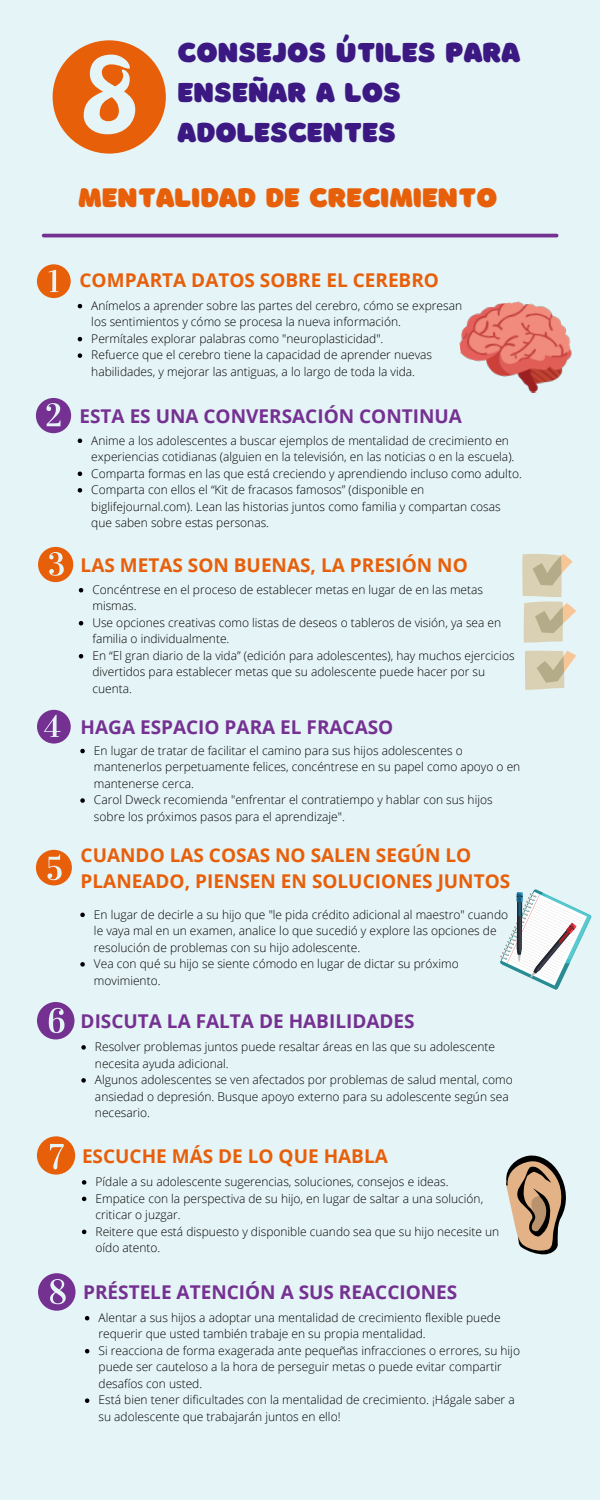
<style>
.page{position:relative;width:600px;height:1500px;background:#e5f4f6}
.page>*{position:absolute;margin:0;border:0;box-sizing:border-box;transform-origin:0 0}
.t1{font:28.6px "Borsok";color:#3c1882}
.t2{font:28px "Borsok";color:#e85f0a}
.t3{font:700 19px/26.2px "Open Sans";color:#e85f0a}
.t4{font:700 19px "Open Sans";color:#753192}
.t5{font:300 12px/16.5px "Open Sans";color:#000}
</style>
<div class="page">
<svg style="left:53px;top:40px;width:113px;height:114px"></svg>
<svg style="left:37px;top:264px;width:34px;height:34px"></svg>
<svg style="left:36px;top:398px;width:35px;height:35px"></svg>
<svg style="left:38px;top:547px;width:35px;height:35px"></svg>
<svg style="left:37px;top:710px;width:34px;height:34px"></svg>
<svg style="left:36px;top:850px;width:36px;height:35px"></svg>
<svg style="left:37px;top:1002px;width:38px;height:37px"></svg>
<svg style="left:37px;top:1136px;width:38px;height:39px"></svg>
<svg style="left:38px;top:1273px;width:38px;height:38px"></svg>
<hr style="left:44px;top:234px;width:513px;height:3px;background:#753192">
<svg style="left:506px;top:1155px;width:60px;height:100px"></svg>
<svg style="left:500px;top:889px;width:92px;height:101px"></svg>
<svg style="left:522px;top:554px;width:54px;height:136px"></svg>
<img style="left:459px;top:301px;width:113px;height:92px">
<svg style="left:78px;top:304px;width:4px;height:4px"></svg>
<svg style="left:78px;top:337px;width:4px;height:4px"></svg>
<svg style="left:78px;top:353px;width:4px;height:5px"></svg>
<svg style="left:78px;top:439px;width:4px;height:4px"></svg>
<svg style="left:78px;top:472px;width:4px;height:4px"></svg>
<svg style="left:78px;top:488px;width:4px;height:5px"></svg>
<svg style="left:79px;top:588px;width:4px;height:4px"></svg>
<svg style="left:79px;top:621px;width:4px;height:4px"></svg>
<svg style="left:79px;top:654px;width:4px;height:4px"></svg>
<svg style="left:80px;top:749px;width:5px;height:4px"></svg>
<svg style="left:80px;top:798px;width:5px;height:5px"></svg>
<svg style="left:80px;top:913px;width:5px;height:4px"></svg>
<svg style="left:80px;top:962px;width:5px;height:5px"></svg>
<svg style="left:81px;top:1045px;width:5px;height:5px"></svg>
<svg style="left:81px;top:1078px;width:5px;height:5px"></svg>
<svg style="left:82px;top:1180px;width:4px;height:5px"></svg>
<svg style="left:82px;top:1197px;width:4px;height:4px"></svg>
<svg style="left:82px;top:1230px;width:4px;height:4px"></svg>
<svg style="left:85px;top:1316px;width:4px;height:4px"></svg>
<svg style="left:85px;top:1349px;width:4px;height:4px"></svg>
<svg style="left:85px;top:1398px;width:4px;height:5px"></svg>
<p class="t1" style="left:178px;top:36px;width:344px">CONSEJOS ÚTILES PARA</p>
<p class="t1" style="left:178px;top:75px;width:225px">ENSEÑAR A LOS</p>
<p class="t1" style="left:178px;top:115px;width:220px">ADOLESCENTES</p>
<p class="t2" style="left:78px;top:181px;width:421px">MENTALIDAD DE CRECIMIENTO</p>
<p class="t3" style="left:80px;top:266px;width:361px">COMPARTA DATOS SOBRE EL CEREBRO</p>
<p class="t5" style="left:91px;top:297px;width:372px">Anímelos a aprender sobre las partes del cerebro, cómo se expresan los sentimientos y cómo se procesa la nueva información.</p>
<p class="t5" style="left:91px;top:330px;width:294px">Permítales explorar palabras como "neuroplasticidad".</p>
<p class="t5" style="left:91px;top:346px;width:342px">Refuerce que el cerebro tiene la capacidad de aprender nuevas habilidades, y mejorar las antiguas, a lo largo de toda la vida.</p>
<p class="t4" style="left:80px;top:402px;width:384px">ESTA ES UNA CONVERSACIÓN CONTINUA</p>
<p class="t5" style="left:91px;top:432px;width:425px">Anime a los adolescentes a buscar ejemplos de mentalidad de crecimiento en experiencias cotidianas (alguien en la televisión, en las noticias o en la escuela).</p>
<p class="t5" style="left:91px;top:465px;width:432px">Comparta formas en las que está creciendo y aprendiendo incluso como adulto.</p>
<p class="t5" style="left:91px;top:481px;width:411px">Comparta con ellos el “Kit de fracasos famosos” (disponible en biglifejournal.com). Lean las historias juntos como familia y compartan cosas que saben sobre estas personas.</p>
<p class="t3" style="left:81px;top:551px;width:389px">LAS METAS SON BUENAS, LA PRESIÓN NO</p>
<p class="t5" style="left:92px;top:581px;width:392px">Concéntrese en el proceso de establecer metas en lugar de en las metas mismas.</p>
<p class="t5" style="left:92px;top:614px;width:410px">Use opciones creativas como listas de deseos o tableros de visión, ya sea en familia o individualmente.</p>
<p class="t5" style="left:92px;top:647px;width:424px">En “El gran diario de la vida” (edición para adolescentes), hay muchos ejercicios divertidos para establecer metas que su adolescente puede hacer por su cuenta.</p>
<p class="t4" style="left:81px;top:713px;width:314px">HAGA ESPACIO PARA EL FRACASO</p>
<p class="t5" style="left:94px;top:742px;width:428px">En lugar de tratar de facilitar el camino para sus hijos adolescentes o mantenerlos perpetuamente felices, concéntrese en su papel como apoyo o en mantenerse cerca.</p>
<p class="t5" style="left:94px;top:791px;width:400px">Carol Dweck recomienda "enfrentar el contratiempo y hablar con sus hijos sobre los próximos pasos para el aprendizaje".</p>
<p class="t3" style="left:81px;top:841px;width:431px">CUANDO LAS COSAS NO SALEN SEGÚN LO<br>PLANEADO, PIENSEN EN SOLUCIONES JUNTOS</p>
<p class="t5" style="left:94px;top:906px;width:416px">En lugar de decirle a su hijo que "le pida crédito adicional al maestro" cuando le vaya mal en un examen, analice lo que sucedió y explore las opciones de resolución de problemas con su hijo adolescente.</p>
<p class="t5" style="left:94px;top:955px;width:366px">Vea con qué su hijo se siente cómodo en lugar de dictar su próximo movimiento.</p>
<p class="t4" style="left:81px;top:1008px;width:336px">DISCUTA LA FALTA DE HABILIDADES</p>
<p class="t5" style="left:95px;top:1038px;width:402px">Resolver problemas juntos puede resaltar áreas en las que su adolescente necesita ayuda adicional.</p>
<p class="t5" style="left:95px;top:1071px;width:419px">Algunos adolescentes se ven afectados por problemas de salud mental, como ansiedad o depresión. Busque apoyo externo para su adolescente según sea necesario.</p>
<p class="t3" style="left:82px;top:1142px;width:307px">ESCUCHE MÁS DE LO QUE HABLA</p>
<p class="t5" style="left:96px;top:1173px;width:355px">Pídale a su adolescente sugerencias, soluciones, consejos e ideas.</p>
<p class="t5" style="left:96px;top:1190px;width:389px">Empatice con la perspectiva de su hijo, en lugar de saltar a una solución, criticar o juzgar.</p>
<p class="t5" style="left:96px;top:1223px;width:405px">Reitere que está dispuesto y disponible cuando sea que su hijo necesite un oído atento.</p>
<p class="t4" style="left:83px;top:1279px;width:376px">PRÉSTELE ATENCIÓN A SUS REACCIONES</p>
<p class="t5" style="left:99px;top:1309px;width:404px">Alentar a sus hijos a adoptar una mentalidad de crecimiento flexible puede requerir que usted también trabaje en su propia mentalidad.</p>
<p class="t5" style="left:99px;top:1342px;width:423px">Si reacciona de forma exagerada ante pequeñas infracciones o errores, su hijo puede ser cauteloso a la hora de perseguir metas o puede evitar compartir desafíos con usted.</p>
<p class="t5" style="left:99px;top:1392px;width:418px">Está bien tener dificultades con la mentalidad de crecimiento. ¡Hágale saber a su adolescente que trabajarán juntos en ello!</p>
</div>
